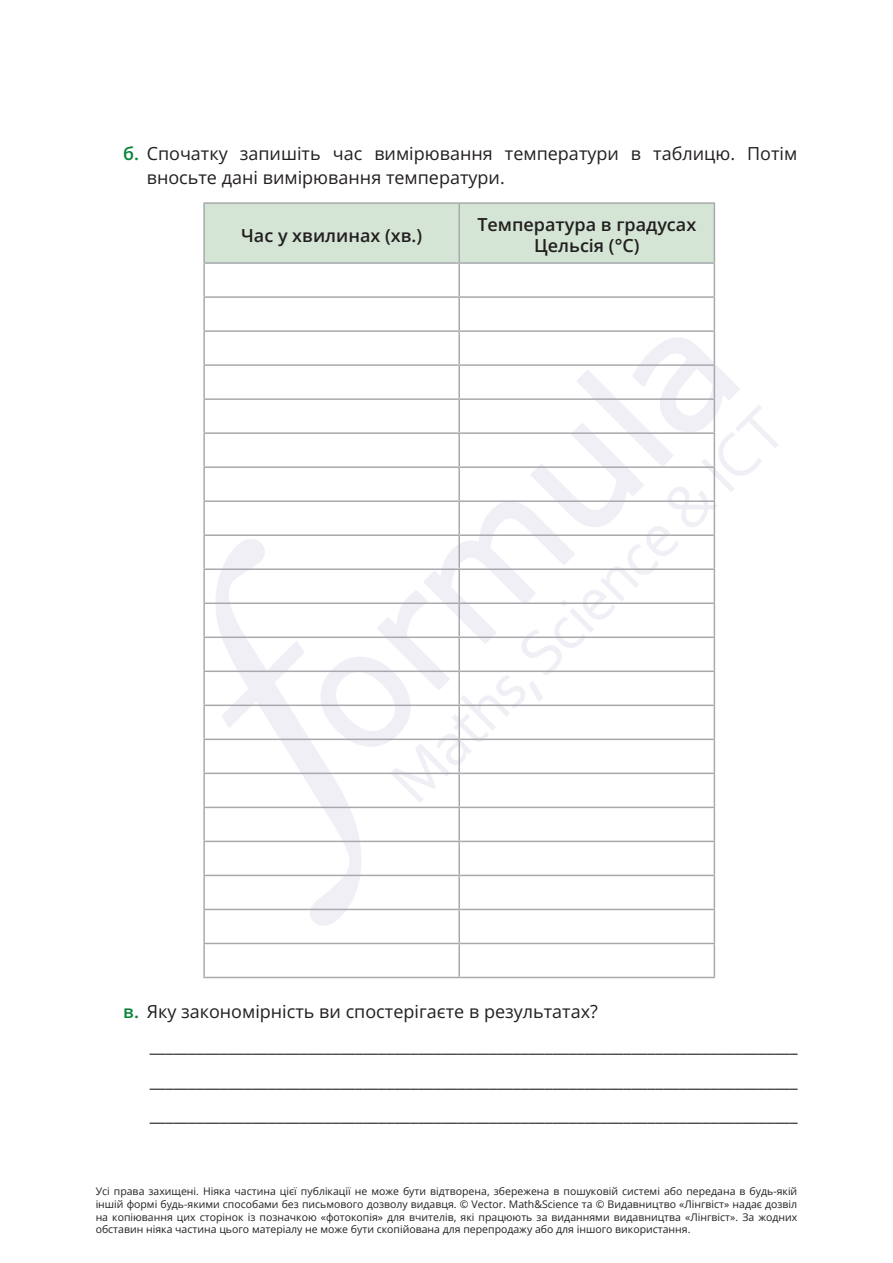
<style>
.page{position:relative;width:893px;height:1263px;background:#fff}
.page>*{position:absolute;margin:0;border:0;box-sizing:border-box;transform-origin:0 0}
.t1{font:18px/34.7px "Open Sans";color:#231f20}
.t2{font:600 18px/21.6px "Open Sans";color:#231f20;text-align:center}
.t3{font:10.5px/12.6px "Open Sans";color:#231f20;text-align:justify}
.s1{font-weight:600;color:#088439}
</style>
<div class="page">
<svg style="left:215px;top:539px;width:147px;height:387px"></svg>
<svg style="left:320px;top:336px;width:458px;height:467px"></svg>
<div style="left:205px;top:204px;width:509px;height:58px;background:#d4e5d5"></div>
<hr style="left:203px;top:202px;width:256px;height:2px;background:#a8a9ad">
<hr style="left:203px;top:204px;width:2px;height:58px;background:#a8a9ad">
<hr style="left:459px;top:202px;width:256px;height:2px;background:#a8a9ad">
<hr style="left:458px;top:204px;width:2px;height:58px;background:#a8a9ad">
<hr style="left:714px;top:204px;width:1px;height:58px;background:#a8a9ad">
<hr style="left:203px;top:262px;width:256px;height:2px;background:#a8a9ad">
<hr style="left:203px;top:264px;width:2px;height:32px;background:#a8a9ad">
<hr style="left:459px;top:262px;width:256px;height:2px;background:#a8a9ad">
<hr style="left:458px;top:264px;width:2px;height:32px;background:#a8a9ad">
<hr style="left:714px;top:264px;width:1px;height:32px;background:#a8a9ad">
<hr style="left:203px;top:296px;width:256px;height:2px;background:#a8a9ad">
<hr style="left:203px;top:298px;width:2px;height:32px;background:#a8a9ad">
<hr style="left:459px;top:296px;width:256px;height:2px;background:#a8a9ad">
<hr style="left:458px;top:298px;width:2px;height:32px;background:#a8a9ad">
<hr style="left:714px;top:298px;width:1px;height:32px;background:#a8a9ad">
<hr style="left:203px;top:330px;width:256px;height:2px;background:#a8a9ad">
<hr style="left:203px;top:332px;width:2px;height:32px;background:#a8a9ad">
<hr style="left:459px;top:330px;width:256px;height:2px;background:#a8a9ad">
<hr style="left:458px;top:332px;width:2px;height:32px;background:#a8a9ad">
<hr style="left:714px;top:332px;width:1px;height:32px;background:#a8a9ad">
<hr style="left:203px;top:364px;width:256px;height:2px;background:#a8a9ad">
<hr style="left:203px;top:366px;width:2px;height:32px;background:#a8a9ad">
<hr style="left:459px;top:364px;width:256px;height:2px;background:#a8a9ad">
<hr style="left:458px;top:366px;width:2px;height:32px;background:#a8a9ad">
<hr style="left:714px;top:366px;width:1px;height:32px;background:#a8a9ad">
<hr style="left:203px;top:398px;width:256px;height:2px;background:#a8a9ad">
<hr style="left:203px;top:400px;width:2px;height:32px;background:#a8a9ad">
<hr style="left:459px;top:398px;width:256px;height:2px;background:#a8a9ad">
<hr style="left:458px;top:400px;width:2px;height:32px;background:#a8a9ad">
<hr style="left:714px;top:400px;width:1px;height:32px;background:#a8a9ad">
<hr style="left:203px;top:432px;width:256px;height:2px;background:#a8a9ad">
<hr style="left:203px;top:434px;width:2px;height:32px;background:#a8a9ad">
<hr style="left:459px;top:432px;width:256px;height:2px;background:#a8a9ad">
<hr style="left:458px;top:434px;width:2px;height:32px;background:#a8a9ad">
<hr style="left:714px;top:434px;width:1px;height:32px;background:#a8a9ad">
<hr style="left:203px;top:466px;width:256px;height:2px;background:#a8a9ad">
<hr style="left:203px;top:468px;width:2px;height:32px;background:#a8a9ad">
<hr style="left:459px;top:466px;width:256px;height:2px;background:#a8a9ad">
<hr style="left:458px;top:468px;width:2px;height:32px;background:#a8a9ad">
<hr style="left:714px;top:468px;width:1px;height:32px;background:#a8a9ad">
<hr style="left:203px;top:500px;width:256px;height:2px;background:#a8a9ad">
<hr style="left:203px;top:502px;width:2px;height:32px;background:#a8a9ad">
<hr style="left:459px;top:500px;width:256px;height:2px;background:#a8a9ad">
<hr style="left:458px;top:502px;width:2px;height:32px;background:#a8a9ad">
<hr style="left:714px;top:502px;width:1px;height:32px;background:#a8a9ad">
<hr style="left:203px;top:534px;width:256px;height:2px;background:#a8a9ad">
<hr style="left:203px;top:536px;width:2px;height:32px;background:#a8a9ad">
<hr style="left:459px;top:534px;width:256px;height:2px;background:#a8a9ad">
<hr style="left:458px;top:536px;width:2px;height:32px;background:#a8a9ad">
<hr style="left:714px;top:536px;width:1px;height:32px;background:#a8a9ad">
<hr style="left:203px;top:568px;width:256px;height:2px;background:#a8a9ad">
<hr style="left:203px;top:570px;width:2px;height:32px;background:#a8a9ad">
<hr style="left:459px;top:568px;width:256px;height:2px;background:#a8a9ad">
<hr style="left:458px;top:570px;width:2px;height:32px;background:#a8a9ad">
<hr style="left:714px;top:570px;width:1px;height:32px;background:#a8a9ad">
<hr style="left:203px;top:602px;width:256px;height:2px;background:#a8a9ad">
<hr style="left:203px;top:604px;width:2px;height:32px;background:#a8a9ad">
<hr style="left:459px;top:602px;width:256px;height:2px;background:#a8a9ad">
<hr style="left:458px;top:604px;width:2px;height:32px;background:#a8a9ad">
<hr style="left:714px;top:604px;width:1px;height:32px;background:#a8a9ad">
<hr style="left:203px;top:636px;width:256px;height:2px;background:#a8a9ad">
<hr style="left:203px;top:638px;width:2px;height:32px;background:#a8a9ad">
<hr style="left:459px;top:636px;width:256px;height:2px;background:#a8a9ad">
<hr style="left:458px;top:638px;width:2px;height:32px;background:#a8a9ad">
<hr style="left:714px;top:638px;width:1px;height:32px;background:#a8a9ad">
<hr style="left:203px;top:670px;width:256px;height:2px;background:#a8a9ad">
<hr style="left:203px;top:672px;width:2px;height:32px;background:#a8a9ad">
<hr style="left:459px;top:670px;width:256px;height:2px;background:#a8a9ad">
<hr style="left:458px;top:672px;width:2px;height:32px;background:#a8a9ad">
<hr style="left:714px;top:672px;width:1px;height:32px;background:#a8a9ad">
<hr style="left:203px;top:704px;width:256px;height:2px;background:#a8a9ad">
<hr style="left:203px;top:706px;width:2px;height:33px;background:#a8a9ad">
<hr style="left:459px;top:704px;width:256px;height:2px;background:#a8a9ad">
<hr style="left:458px;top:706px;width:2px;height:33px;background:#a8a9ad">
<hr style="left:714px;top:706px;width:1px;height:33px;background:#a8a9ad">
<hr style="left:203px;top:739px;width:256px;height:1px;background:#a8a9ad">
<hr style="left:203px;top:740px;width:2px;height:33px;background:#a8a9ad">
<hr style="left:459px;top:739px;width:256px;height:1px;background:#a8a9ad">
<hr style="left:458px;top:740px;width:2px;height:33px;background:#a8a9ad">
<hr style="left:714px;top:740px;width:1px;height:33px;background:#a8a9ad">
<hr style="left:203px;top:773px;width:256px;height:1px;background:#a8a9ad">
<hr style="left:203px;top:774px;width:2px;height:33px;background:#a8a9ad">
<hr style="left:459px;top:773px;width:256px;height:1px;background:#a8a9ad">
<hr style="left:458px;top:774px;width:2px;height:33px;background:#a8a9ad">
<hr style="left:714px;top:774px;width:1px;height:33px;background:#a8a9ad">
<hr style="left:203px;top:807px;width:256px;height:1px;background:#a8a9ad">
<hr style="left:203px;top:808px;width:2px;height:33px;background:#a8a9ad">
<hr style="left:459px;top:807px;width:256px;height:1px;background:#a8a9ad">
<hr style="left:458px;top:808px;width:2px;height:33px;background:#a8a9ad">
<hr style="left:714px;top:808px;width:1px;height:33px;background:#a8a9ad">
<hr style="left:203px;top:841px;width:256px;height:1px;background:#a8a9ad">
<hr style="left:203px;top:842px;width:2px;height:33px;background:#a8a9ad">
<hr style="left:459px;top:841px;width:256px;height:1px;background:#a8a9ad">
<hr style="left:458px;top:842px;width:2px;height:33px;background:#a8a9ad">
<hr style="left:714px;top:842px;width:1px;height:33px;background:#a8a9ad">
<hr style="left:203px;top:875px;width:256px;height:1px;background:#a8a9ad">
<hr style="left:203px;top:876px;width:2px;height:33px;background:#a8a9ad">
<hr style="left:459px;top:875px;width:256px;height:1px;background:#a8a9ad">
<hr style="left:458px;top:876px;width:2px;height:33px;background:#a8a9ad">
<hr style="left:714px;top:876px;width:1px;height:33px;background:#a8a9ad">
<hr style="left:203px;top:909px;width:256px;height:1px;background:#a8a9ad">
<hr style="left:203px;top:910px;width:2px;height:33px;background:#a8a9ad">
<hr style="left:459px;top:909px;width:256px;height:1px;background:#a8a9ad">
<hr style="left:458px;top:910px;width:2px;height:33px;background:#a8a9ad">
<hr style="left:714px;top:910px;width:1px;height:33px;background:#a8a9ad">
<hr style="left:203px;top:943px;width:256px;height:1px;background:#a8a9ad">
<hr style="left:203px;top:944px;width:2px;height:33px;background:#a8a9ad">
<hr style="left:459px;top:943px;width:256px;height:1px;background:#a8a9ad">
<hr style="left:458px;top:944px;width:2px;height:33px;background:#a8a9ad">
<hr style="left:714px;top:944px;width:1px;height:33px;background:#a8a9ad">
<hr style="left:203px;top:977px;width:256px;height:1px;background:#a8a9ad">
<hr style="left:459px;top:977px;width:256px;height:1px;background:#a8a9ad">
<h1 class="t1" style="left:147px;top:141px;width:652px;line-height:24px;text-indent:-23px"><span class="s1">б.</span> Спочатку запишіть час вимірювання температури в таблицю. Потім вносьте дані вимірювання температури.</h1>
<h1 class="t2" style="left:241px;top:224px;width:183px">Час у хвилинах (хв.)</h1>
<h1 class="t2" style="left:477px;top:213px;width:220px">Температура в градусах<br>Цельсія (°C)</h1>
<p class="t1" style="left:150px;top:993px;width:649px;text-indent:-26px"><span class="s1">в.</span> Яку закономірність ви спостерігаєте в результатах? __________________________________________________________________________________ __________________________________________________________________________________ __________________________________________________________________________________</p>
<p class="t3" style="left:96px;top:1185px;width:703px">Усі права захищені. Ніяка частина цієї публікації не може бути відтворена, збережена в пошуковій системі або передана в будь-якій іншій формі будь-якими способами без письмового дозволу видавця. © Vector. Math&amp;Science та © Видавництво «Лінгвіст» надає дозвіл на копіювання цих сторінок із позначкою «фотокопія» для вчителів, які працюють за виданнями видавництва «Лінгвіст». За жодних обставин ніяка частина цього матеріалу не може бути скопійована для перепродажу або для іншого використання.</p>
</div>
